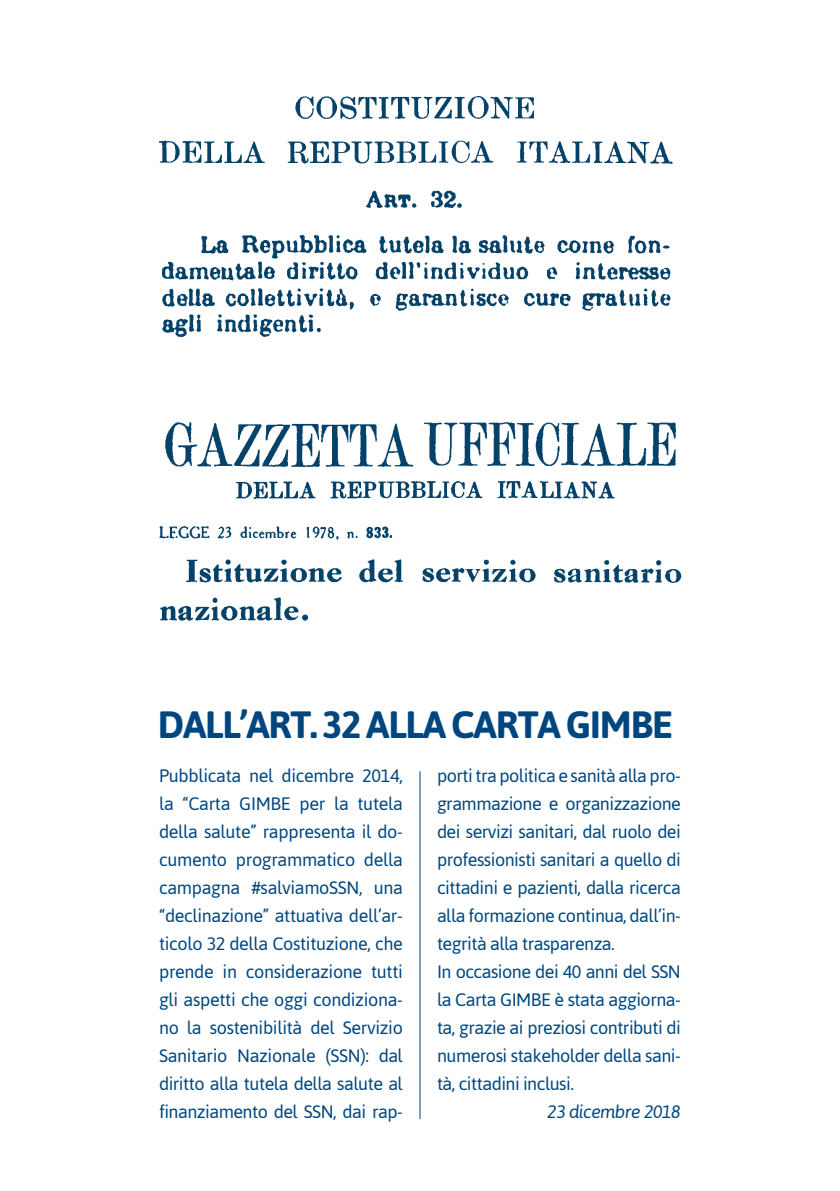
<style>
.page{position:relative;width:840px;height:1191px;background:#fff}
.page>*{position:absolute;margin:0;border:0;box-sizing:border-box;transform-origin:0 0}
.t1{font:700 38px "Asap";letter-spacing:-.03em;color:#00467e}
.t2{font:18px/28px "Asap";letter-spacing:-.03em;color:#00467e;text-align:justify}
.t3{font:italic 18px "Asap";letter-spacing:-.03em;color:#00467e}
</style>
<div class="page">
<hr style="left:419px;top:771px;width:1px;height:348px;background:#00467e">
<img style="left:159px;top:96px;width:514px;height:242px">
<img style="left:159px;top:422px;width:523px;height:199px">
<h1 class="t1" style="left:158px;top:699px;width:516px">DALL’ART. 32 ALLA CARTA GIMBE</h1>
<p class="t2" style="left:159px;top:761px;width:245px">Pubblicata nel dicembre 2014, la “Carta GIMBE per la tutela della salute” rappresenta il do&shy;cumento programmatico della campagna #salviamoSSN, una “declinazione” attuativa dell’ar&shy;ticolo 32 della Costituzione, che prende in considerazione tutti gli aspetti che oggi condiziona&shy;no la sostenibilità del Servizio Sanitario Nazionale (SSN): dal diritto alla tutela della salute al finanziamento del SSN, dai rap-</p>
<p class="t2" style="left:437px;top:761px;width:245px;text-align:left">porti tra politica e sanità alla pro&shy;grammazione e organizzazione dei servizi sanitari, dal ruolo dei professionisti sanitari a quello di cittadini e pazienti, dalla ricerca alla formazione continua, dall’in&shy;tegrità alla trasparenza.<br>In occasione dei 40 anni del SSN la Carta GIMBE è stata aggiorna&shy;ta, grazie ai preziosi contributi di numerosi stakeholder della sani&shy;tà, cittadini inclusi.</p>
<p class="t3" style="left:547px;top:1100px;width:135px">23 dicembre 2018</p>
</div>
